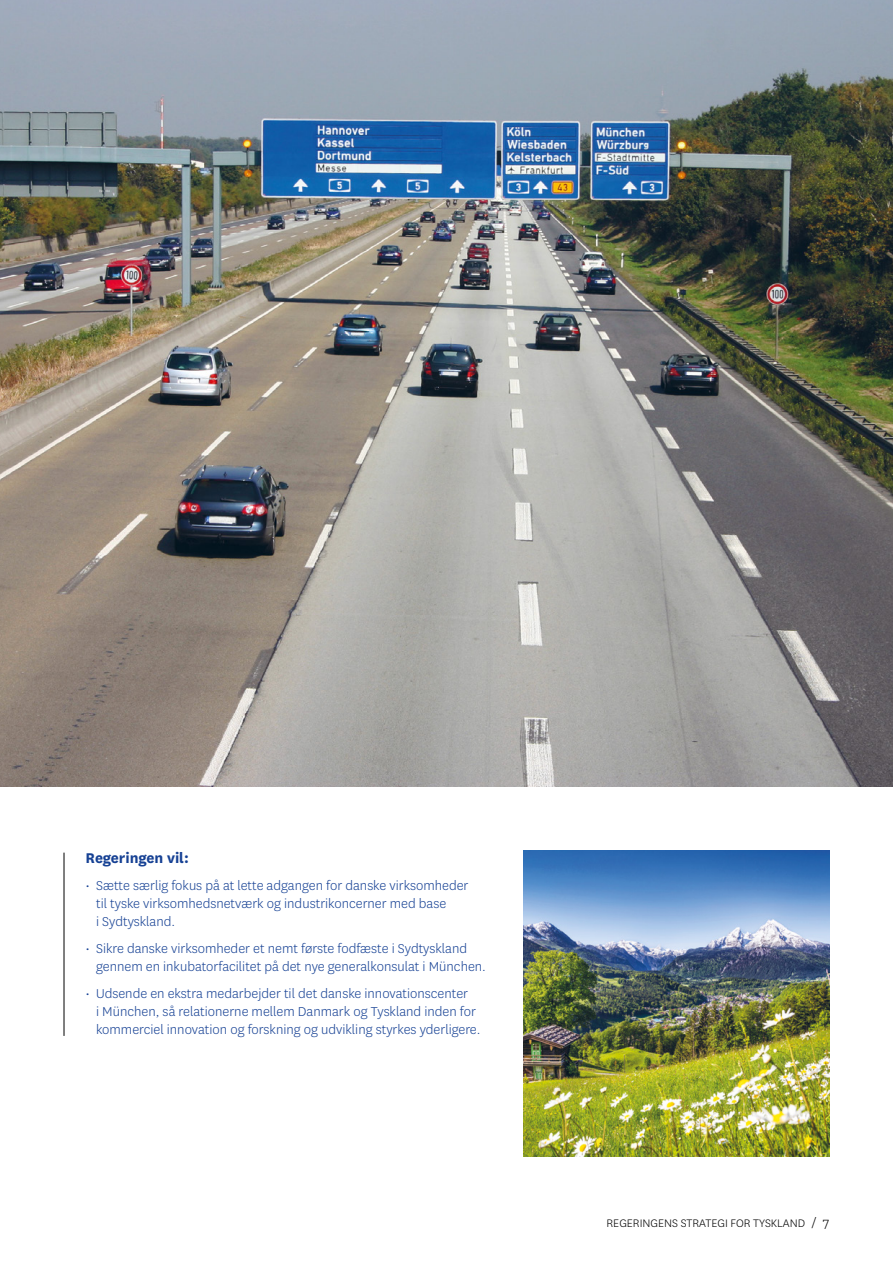
<style>
.page{position:relative;width:893px;height:1263px;background:#fff}
.page>*{position:absolute;margin:0;border:0;box-sizing:border-box;transform-origin:0 0}
._05-Manchet{font:700 16.5px "National";color:#164194}
._01-Brød{font:300 15px/18px "National";color:#164194}
.t1{font:300 12.75px "National";color:#000}
.s1{font-size:15px}
</style>
<div class="page">
<hr style="left:64px;top:853px;width:1px;height:183px;background:#000">
<img style="left:0;top:0;width:893px;height:787px">
<img style="left:523px;top:850px;width:306px;height:307px">
<p class="_05-Manchet" style="left:85px;top:846px;width:105px">Regeringen vil:</p>
<p class="_01-Brød" style="left:96px;top:876px;width:374px;text-indent:-11px">• Sætte særlig fokus på at lette adgangen for danske virksomheder til tyske virksomhedsnetværk og industrikoncerner med base<br>i Sydtyskland.</p>
<p class="_01-Brød" style="left:96px;top:939px;width:391px;text-indent:-11px">• Sikre danske virksomheder et nemt første fodfæste i Sydtyskland gennem en inkubatorfacilitet på det nye generalkonsulat i München.</p>
<p class="_01-Brød" style="left:96px;top:984px;width:386px;text-indent:-11px">• Udsende en ekstra medarbejder til det danske innovationscenter<br>i München, så relationerne mellem Danmark og Tyskland inden for kommerciel innovation og forskning og udvikling styrkes yderligere.</p>
<p class="t1" style="left:607px;top:1215px;width:224px">REGERINGENS STRATEGI FOR TYSKLAND <span class="s1">/ 7</span></p>
</div>
